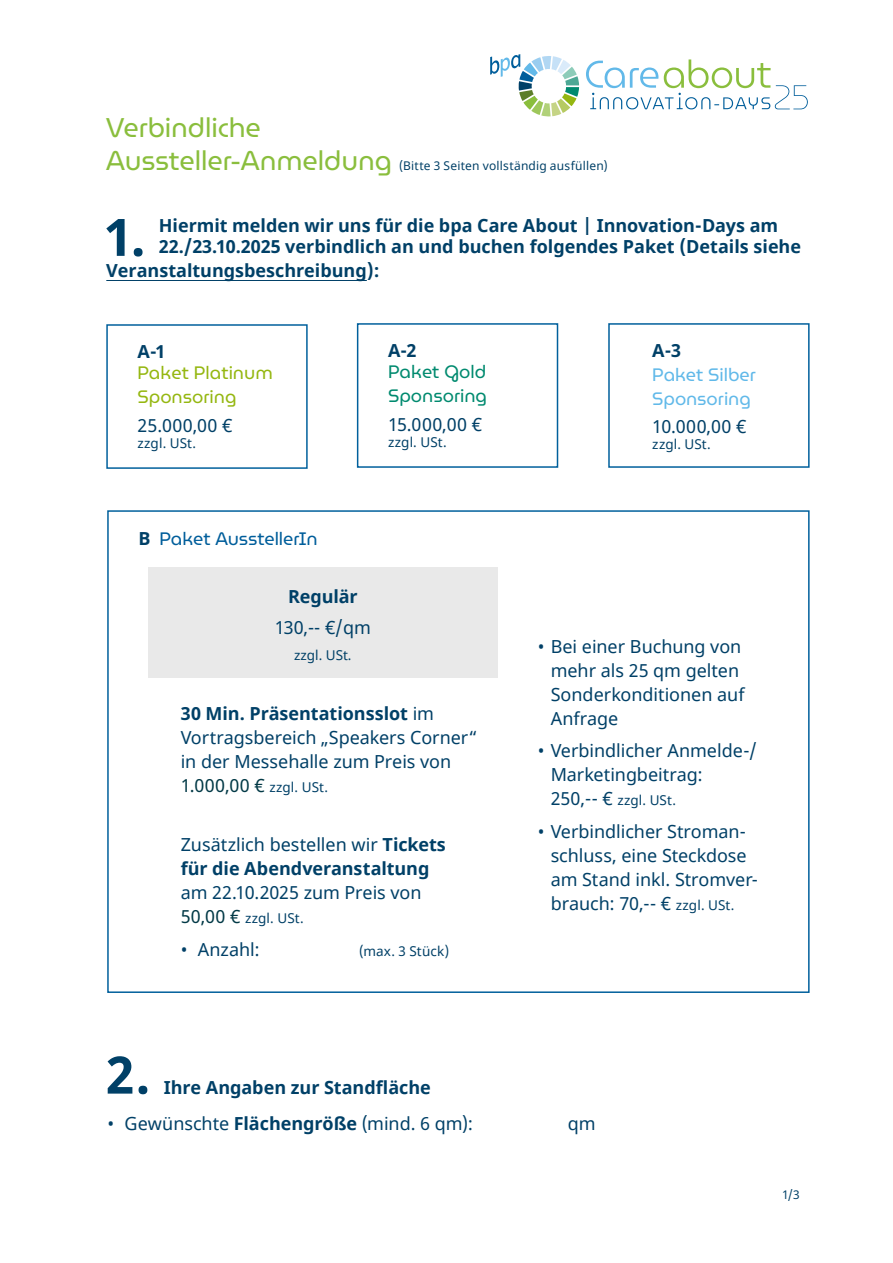
<style>
.page{position:relative;width:893px;height:1263px;background:#fff}
.page>*{position:absolute;margin:0;border:0;box-sizing:border-box;transform-origin:0 0}
.t1{font:700 51.6px "Noto Sans";color:#004067}
.t2{font:27px/32.4px "Museo Moderno";letter-spacing:-.005em;color:#8abe3d}
.t3{font:18px/24px "Noto Sans";color:#004067}
.t4{font:700 18px/21.6px "Noto Sans";color:#004067}
.t5{font:18px/24px "Museo Moderno";color:#95b711}
.t6{font:18px/24px "Museo Moderno";color:#61b9e9}
.t7{font:18px/24px "Museo Moderno";color:#008a6f}
.t8{font:18px "Museo Moderno";letter-spacing:-.01em;color:#005e9b}
.t9{font:13.5px "Noto Sans";letter-spacing:.005em;color:#004067}
.t10{font:12px "Noto Sans";letter-spacing:.02em;color:#004067}
.s1{font-family:"Noto Sans";font-weight:700;color:#004067}
.s2{font-size:18px}
.s3{font-size:13.5px}
.s4{font-weight:700}
.s5{color:#023946}
.s6{font-weight:400}
.s7{font-size:18px;color:#023946}
</style>
<div class="page">
<svg style="left:586px;top:59px;width:222px;height:50px"></svg>
<svg style="left:490px;top:54px;width:89px;height:62px"></svg>
<hr style="left:106px;top:280px;width:261px;height:1px;background:#004067">
<div style="left:106px;top:324px;width:202px;height:145px;border:2px solid #00609c"></div>
<div style="left:357px;top:323px;width:201px;height:145px;border:2px solid #00609c"></div>
<div style="left:608px;top:323px;width:202px;height:145px;border:2px solid #00609c"></div>
<div style="left:107px;top:510px;width:703px;height:483px;border:2px solid #00609c"></div>
<div style="left:148px;top:568px;width:350px;height:110px;background:#e9e9e9"></div>
<h2 class="t2" style="left:106px;top:112px;width:287px">Verbindliche<br>Aussteller-Anmeldung</h2>
<p class="t10" style="left:399px;top:157px;width:210px">(Bitte 3 Seiten vollständig ausfüllen)</p>
<h1 class="t1" style="left:104px;top:201px;width:43px">1.</h1>
<p class="t4" style="left:159px;top:215px;width:644px">Hiermit melden wir uns für die bpa Care About | Innovation-Days am<br>22./23.10.2025 verbindlich an und buchen folgendes Paket (Details siehe</p>
<p class="t4" style="left:106px;top:261px;width:275px">Veranstaltungsbeschreibung):</p>
<p class="t4" style="left:138px;top:341px;width:29px">A-1</p>
<p class="t5" style="left:138px;top:361px;width:137px">Paket Platinum<br>Sponsoring</p>
<p class="t3" style="left:138px;top:414px;width:96px">25.000,00 €</p>
<p class="t9" style="left:138px;top:434px;width:60px">zzgl. USt.</p>
<p class="t8" style="left:138px;top:525px;width:181px"><span class="s1">B</span> Paket AusstellerIn</p>
<p class="t4" style="left:388px;top:340px;width:30px">A-2</p>
<p class="t7" style="left:388px;top:360px;width:100px">Paket Gold<br>Sponsoring</p>
<p class="t3" style="left:388px;top:413px;width:95px">15.000,00 €</p>
<p class="t9" style="left:388px;top:433px;width:60px">zzgl. USt.</p>
<p class="t4" style="left:652px;top:340px;width:30px">A-3</p>
<p class="t6" style="left:652px;top:362px;width:105px">Paket Silber<br>Sponsoring</p>
<p class="t3" style="left:652px;top:415px;width:96px">10.000,00 €</p>
<p class="t9" style="left:652px;top:435px;width:60px">zzgl. USt.</p>
<p class="t4" style="left:288px;top:586px;width:71px">Regulär</p>
<p class="t3" style="left:275px;top:616px;width:98px">130,-- €/qm</p>
<p class="t9" style="left:294px;top:646px;width:59px">zzgl. USt.</p>
<p class="t3" style="left:551px;top:635px;width:195px;text-indent:-13px">• Bei einer Buchung von mehr als 25 qm gelten<br>Sonderkonditionen auf<br>Anfrage</p>
<p class="t3" style="left:551px;top:739px;width:208px;text-indent:-13px">• Verbindlicher Anmelde-/<br>Marketingbeitrag:</p>
<p class="t9" style="left:551px;top:791px;width:127px"><span class="s2">250,-- €</span> zzgl. USt.</p>
<p class="t3" style="left:551px;top:820px;width:209px;text-indent:-13px">• Verbindlicher Stroman&shy;schluss, eine Steckdose am Stand inkl. Stromver&shy;brauch: 70,-- € <span class="s3">zzgl. USt.</span></p>
<p class="t3" style="left:181px;top:702px;width:298px"><span class="s4">30 Min. Präsentationsslot</span> im<br>Vortragsbereich „Speakers Corner“ in der Messehalle zum Preis von<br><span class="s5">1.000,00 €</span> <span class="s3">zzgl. USt.</span></p>
<p class="t4" style="left:181px;top:833px;width:267px;line-height:24px"><span class="s6">Zusätzlich bestellen wir</span> Tickets für die Abendveranstaltung</p>
<p class="t3" style="left:181px;top:881px;width:242px">am 22.10.2025 zum Preis von</p>
<p class="t9" style="left:181px;top:909px;width:124px"><span class="s7">50,00 €</span> zzgl. USt.</p>
<p class="t3" style="left:181px;top:938px;width:81px">• Anzahl:</p>
<p class="t9" style="left:359px;top:941px;width:92px">(max. 3 Stück)</p>
<h1 class="t1" style="left:106px;top:1038px;width:46px">2.</h1>
<p class="t4" style="left:164px;top:1077px;width:269px">Ihre Angaben zur Standfläche</p>
<p class="t3" style="left:108px;top:1112px;width:367px">• Gewünschte <span class="s4">Flächengröße</span> (mind. 6 qm):</p>
<p class="t3" style="left:568px;top:1112px;width:29px">qm</p>
<p class="t10" style="left:782px;top:1186px;width:19px">1/3</p>
</div>
